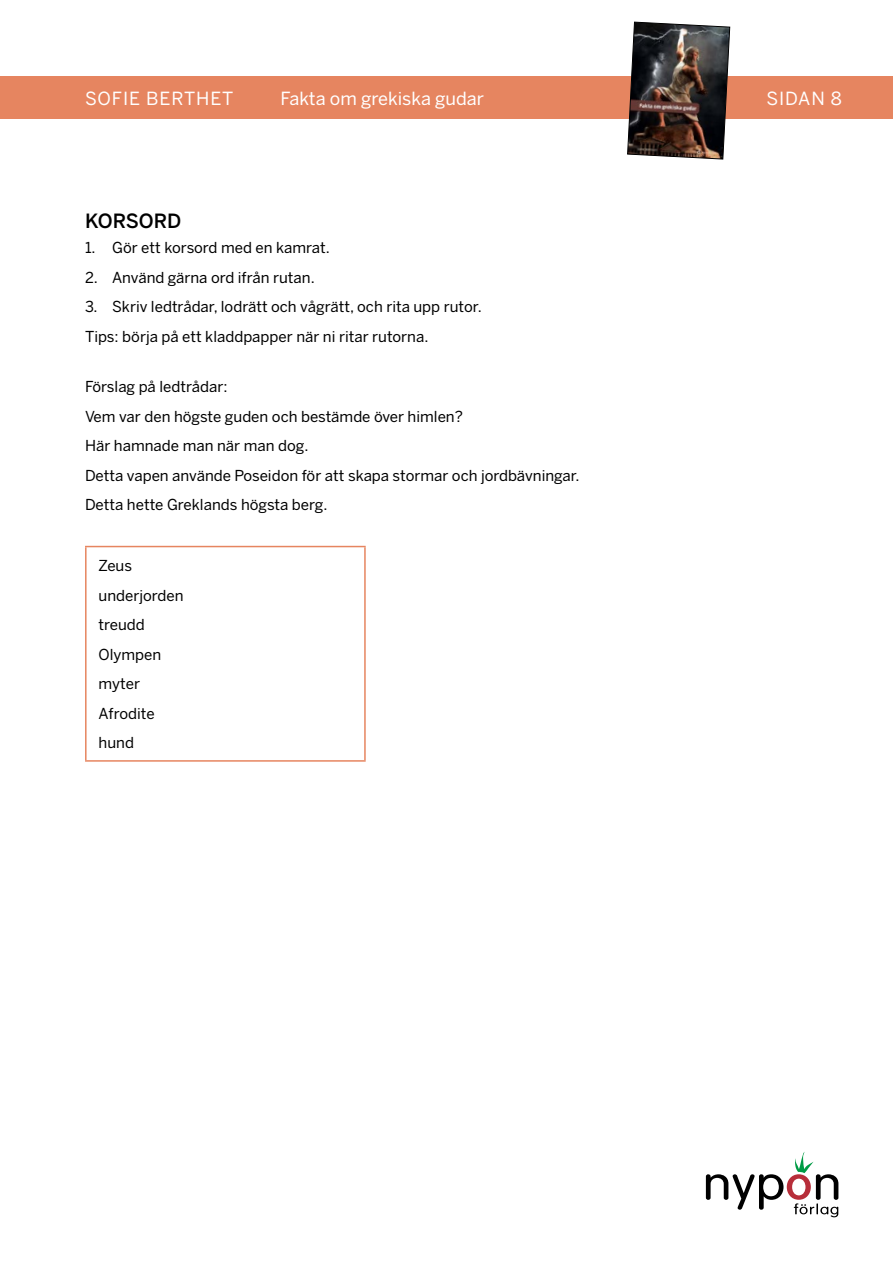
<style>
.page{position:relative;width:893px;height:1263px;background:#fff}
.page>*{position:absolute;margin:0;border:0;box-sizing:border-box;transform-origin:0 0}
.t1{font:500 19.5px "Benton Sans";letter-spacing:-.005em;color:#000}
.t2{font:18px "Benton Sans";color:#fff}
.t3{font:18px "Benton Sans";letter-spacing:.05em;color:#fff}
.t4{font:15px/29.5px "Benton Sans";color:#000}
</style>
<div class="page">
<svg style="left:706px;top:1152px;width:132px;height:65px"></svg>
<div style="left:0;top:77px;width:893px;height:42px;background:#e68560"></div>
<img style="left:627px;top:21px;width:103px;height:139px">
<hr style="left:85px;top:546px;width:281px;height:1px;background:#e68560">
<hr style="left:85px;top:547px;width:2px;height:213px;background:#e68560">
<hr style="left:364px;top:547px;width:2px;height:213px;background:#e68560">
<hr style="left:85px;top:760px;width:281px;height:2px;background:#e68560">
<p class="t3" style="left:85px;top:87px;width:150px">SOFIE BERTHET</p>
<p class="t2" style="left:281px;top:87px;width:205px">Fakta om grekiska gudar</p>
<p class="t2" style="left:766px;top:87px;width:77px">SIDAN 8</p>
<h1 class="t1" style="left:85px;top:209px;width:98px">KORSORD</h1>
<p class="t4" style="left:85px;top:233px;width:246px">1. Gör ett korsord med en kamrat.</p>
<p class="t4" style="left:85px;top:263px;width:231px">2. Använd gärna ord ifrån rutan.</p>
<p class="t4" style="left:85px;top:292px;width:398px">3. Skriv ledtrådar, lodrätt och vågrätt, och rita upp rutor.<br>Tips: börja på ett kladdpapper när ni ritar rutorna.</p>
<p class="t4" style="left:85px;top:372px;width:496px">Förslag på ledtrådar:<br>Vem var den högste guden och bestämde över himlen?<br>Här hamnade man när man dog.<br>Detta vapen använde Poseidon för att skapa stormar och jordbävningar.<br>Detta hette Greklands högsta berg.</p>
<p class="t4" style="left:99px;top:551px;width:87px">Zeus underjorden treudd<br>Olympen myter<br>Afrodite hund</p>
</div>
